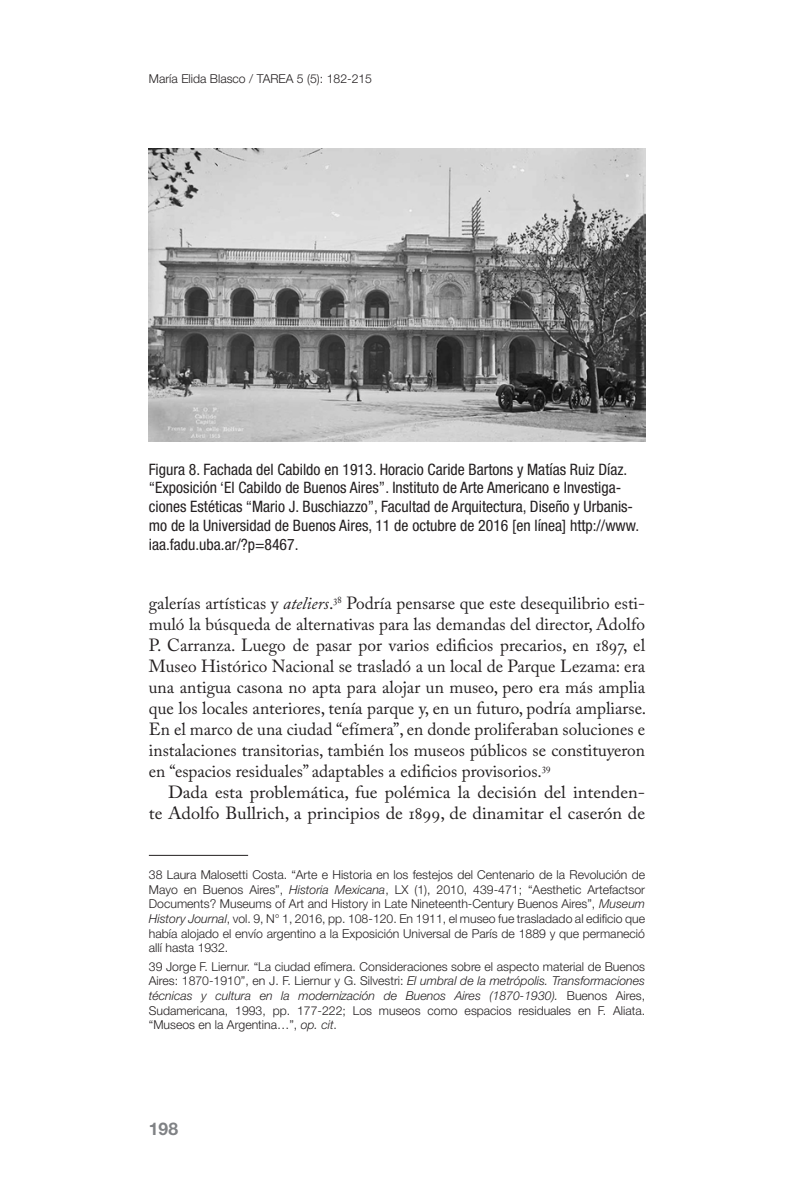
<style>
.page{position:relative;width:794px;height:1191px;background:#fff}
.page>*{position:absolute;margin:0;border:0;box-sizing:border-box;transform-origin:0 0}
.Cuerpo_central{font:17.5px/21px "Adobe Caslon Pro";color:#231f20;text-align:justify}
.Cuerpo_central-2{font:17.5px/21px "Adobe Caslon Pro";color:#231f20;text-align:right;scale:1.04 1}
.t1{font:700 17.5px "Helvetica Neue";color:#808285}
.Fuente{font:condensed 15.75px/18.9px "Helvetica Neue";color:#231f20}
.Notas{font:300 12.25px/14.7px "Helvetica Neue";color:#231f20;text-align:justify}
.s1{font-style:italic}
</style>
<div class="page">
<hr style="left:149px;top:855px;width:99px;height:1px;background:#231f20">
<img style="left:149px;top:149px;width:496px;height:292px">
<p class="Notas" style="left:149px;top:71px;width:225px">María Elida Blasco / TAREA 5 (5): 182-215</p>
<p class="Fuente" style="left:149px;top:459px;width:492px">Figura 8. Fachada del Cabildo en 1913. Horacio Caride Bartons y Matías Ruiz Díaz. “Exposición ‘El Cabildo de Buenos Aires”. Instituto de Arte Americano e Investiga&shy;ciones Estéticas “Mario J. Buschiazzo”, Facultad de Arquitectura, Diseño y Urbanis&shy;mo de la Universidad de Buenos Aires, 11 de octubre de 2016 [en línea] http://www. iaa.fadu.uba.ar/?p=8467.</p>
<p class="Cuerpo_central" style="left:149px;top:592px;width:499px">galerías artísticas y <span class="s1">ateliers</span>.<sup>38</sup> Podría pensarse que este desequilibrio esti&shy;muló la búsqueda de alternativas para las demandas del director, Adolfo P. Carranza. Luego de pasar por varios edificios precarios, en 1897, el Museo Histórico Nacional se trasladó a un local de Parque Lezama: era una antigua casona no apta para alojar un museo, pero era más amplia que los locales anteriores, tenía parque y, en un futuro, podría ampliarse.<br>En el marco de una ciudad “efímera”, en donde proliferaban soluciones e instalaciones transitorias, también los museos públicos se constituyeron en “espacios residuales” adaptables a edificios provisorios.<sup>39</sup></p>
<p class="Cuerpo_central-2" style="left:149px;top:781px;width:479px">Dada esta problemática, fue polémica la decisión del intenden-<br>te Adolfo Bullrich, a principios de 1899, de dinamitar el caserón de</p>
<p class="Notas" style="left:149px;top:867px;width:498px">38 Laura Malosetti Costa. “Arte e Historia en los festejos del Centenario de la Revolución de Mayo en Buenos Aires”, <span class="s1">Historia Mexicana</span>, LX (1), 2010, 439-471; “Aesthetic Artefactsor Documents? Museums of Art and History in Late Nineteenth-Century Buenos Aires”, <span class="s1">Museum History Journal</span>, vol. 9, N° 1, 2016, pp. 108-120. En 1911, el museo fue trasladado al edificio que había alojado el envío argentino a la Exposición Universal de París de 1889 y que permaneció allí hasta 1932.</p>
<p class="Notas" style="left:149px;top:958px;width:498px">39 Jorge F. Liernur. “La ciudad efímera. Consideraciones sobre el aspecto material de Buenos Aires: 1870-1910”, en J. F. Liernur y G. Silvestri: <span class="s1">El umbral de la metrópolis. Transformaciones técnicas y cultura en la modernización de Buenos Aires (1870-1930).</span> Buenos Aires, Sudamericana, 1993, pp. 177-222; Los museos como espacios residuales en F. Aliata. “Museos en la Argentina…”, <span class="s1">op. cit</span>.</p>
<h1 class="t1" style="left:149px;top:1118px;width:31px">198</h1>
</div>
